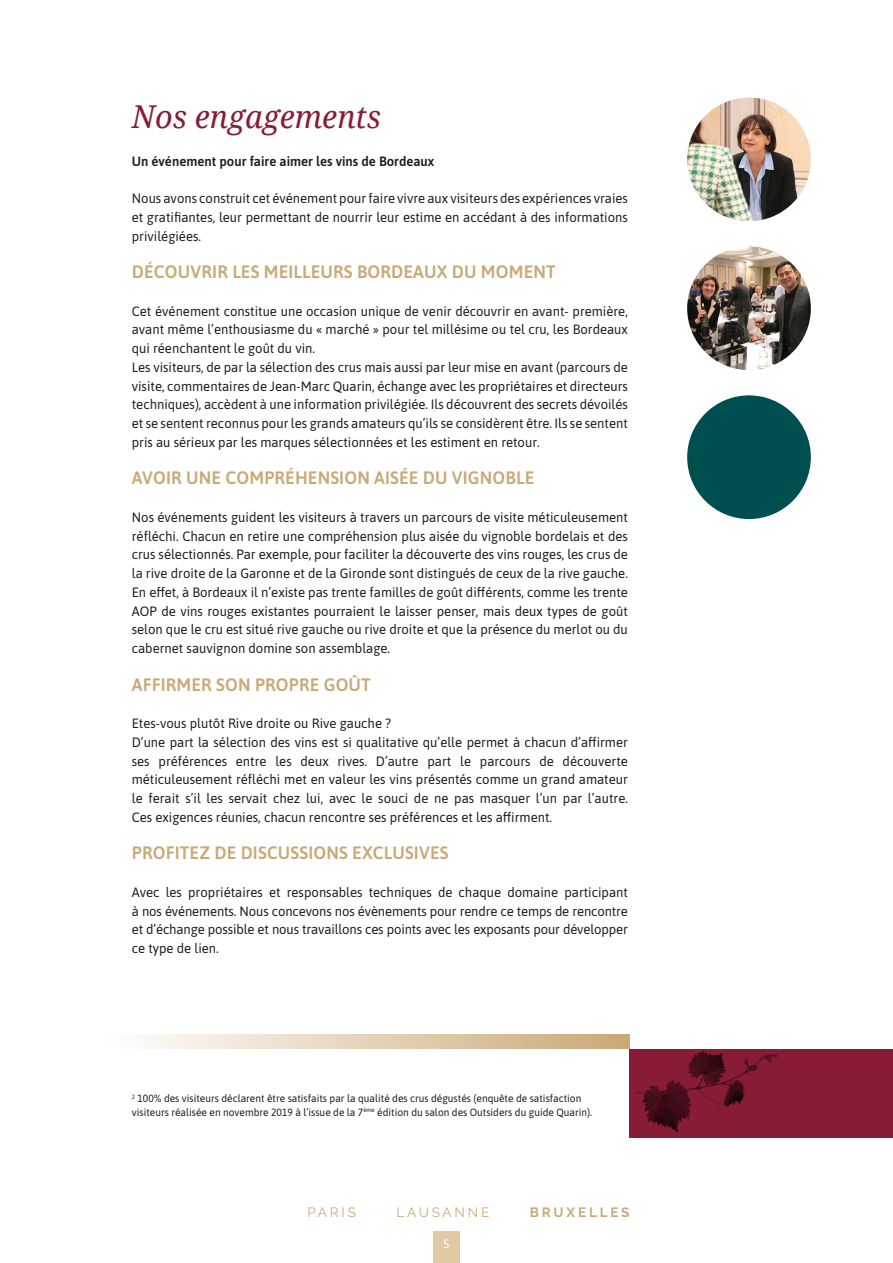
<style>
.page{position:relative;width:893px;height:1263px;background:#fff}
.page>*{position:absolute;margin:0;border:0;box-sizing:border-box;transform-origin:0 0}
.t1{font:italic 31.5px "Noto Serif";color:#871c34}
.t2{font:600 18px "Asap";letter-spacing:.01em;color:#caa977}
.t3{font:13.5px/18.8px "Asap";color:#1d1d1b;text-align:justify}
.t4{font:600 13.5px "Asap";color:#1d1d1b}
.t5{font:13.5px "Raleway";letter-spacing:.21em;color:#caa977}
.t6{font:700 13.5px "Raleway";letter-spacing:.21em;color:#caa977}
.t7{font:12px "Asap";color:#fff}
.t8{font:10.5px/13.5px "Asap";color:#1d1d1b}
</style>
<div class="page">
<div style="left:433px;top:1232px;width:27px;height:31px;background:#dfcaa3"></div>
<svg style="left:145px;top:1035px;width:484px;height:14px;background:#e2d0b5"></svg>
<div style="left:687px;top:395px;width:124px;height:124px;background:#004f50;border-radius:50%"></div>
<img style="left:687px;top:246px;width:124px;height:124px">
<img style="left:687px;top:98px;width:124px;height:123px">
<div style="left:629px;top:1049px;width:264px;height:88px;background:#871c34"></div>
<img style="left:636px;top:1050px;width:142px;height:82px">
<h1 class="t1" style="left:132px;top:95px;width:251px">Nos engagements</h1>
<p class="t4" style="left:132px;top:151px;width:304px">Un événement pour faire aimer les vins de Bordeaux</p>
<p class="t3" style="left:132px;top:188px;width:498px">Nous avons construit cet événement pour faire vivre aux visiteurs des expériences vraies et gratifiantes, leur permettant de nourrir leur estime en accédant à des informations privilégiées.</p>
<h2 class="t2" style="left:132px;top:259px;width:425px">DÉCOUVRIR LES MEILLEURS BORDEAUX DU MOMENT</h2>
<p class="t3" style="left:132px;top:301px;width:498px;text-align:left">Cet événement constitue une occasion unique de venir découvrir en avant- première, avant même l’enthousiasme du « marché » pour tel millésime ou tel cru, les Bordeaux qui réenchantent le goût du vin.<br>Les visiteurs, de par la sélection des crus mais aussi par leur mise en avant (parcours de visite, commentaires de Jean-Marc Quarin, échange avec les propriétaires et directeurs techniques), accèdent à une information privilégiée. Ils découvrent des secrets dévoilés et se sentent reconnus pour les grands amateurs qu’ils se considèrent être. Ils se sentent pris au sérieux par les marques sélectionnées et les estiment en retour.</p>
<h2 class="t2" style="left:132px;top:465px;width:404px">AVOIR UNE COMPRÉHENSION AISÉE DU VIGNOBLE</h2>
<p class="t3" style="left:132px;top:507px;width:498px">Nos événements guident les visiteurs à travers un parcours de visite méticuleusement réfléchi. Chacun en retire une compréhension plus aisée du vignoble bordelais et des crus sélectionnés. Par exemple, pour faciliter la découverte des vins rouges, les crus de la rive droite de la Garonne et de la Gironde sont distingués de ceux de la rive gauche.<br>En effet, à Bordeaux il n’existe pas trente familles de goût différents, comme les trente AOP de vins rouges existantes pourraient le laisser penser, mais deux types de goût selon que le cru est situé rive gauche ou rive droite et que la présence du merlot ou du cabernet sauvignon domine son assemblage.</p>
<h2 class="t2" style="left:132px;top:672px;width:240px">AFFIRMER SON PROPRE GOÛT</h2>
<p class="t3" style="left:132px;top:713px;width:498px;text-align:left">Etes-vous plutôt Rive droite ou Rive gauche ?<br>D’une part la sélection des vins est si qualitative qu’elle permet à chacun d’affirmer ses préférences entre les deux rives. D’autre part le parcours de découverte méticuleusement réfléchi met en valeur les vins présentés comme un grand amateur le ferait s’il les servait chez lui, avec le souci de ne pas masquer l’un par l’autre.<br>Ces exigences réunies, chacun rencontre ses préférences et les affirment.</p>
<h2 class="t2" style="left:132px;top:840px;width:318px">PROFITEZ DE DISCUSSIONS EXCLUSIVES</h2>
<p class="t3" style="left:132px;top:882px;width:498px">Avec les propriétaires et responsables techniques de chaque domaine participant à nos événements. Nous concevons nos évènements pour rendre ce temps de rencontre et d’échange possible et nous travaillons ces points avec les exposants pour développer ce type de lien.</p>
<p class="t8" style="left:132px;top:1091px;width:462px"><sup>2</sup> 100% des visiteurs déclarent être satisfaits par la qualité des crus dégustés (enquête de satisfaction visiteurs réalisée en novembre 2019 à l’issue de la 7<sup>ème</sup> édition du salon des Outsiders du guide Quarin).</p>
<p class="t5" style="left:307px;top:1204px;width:50px">PARIS</p>
<p class="t5" style="left:396px;top:1204px;width:94px">LAUSANNE</p>
<p class="t6" style="left:530px;top:1205px;width:101px">BRUXELLES</p>
<p class="t7" style="left:443px;top:1235px;width:8px">5</p>
</div>
